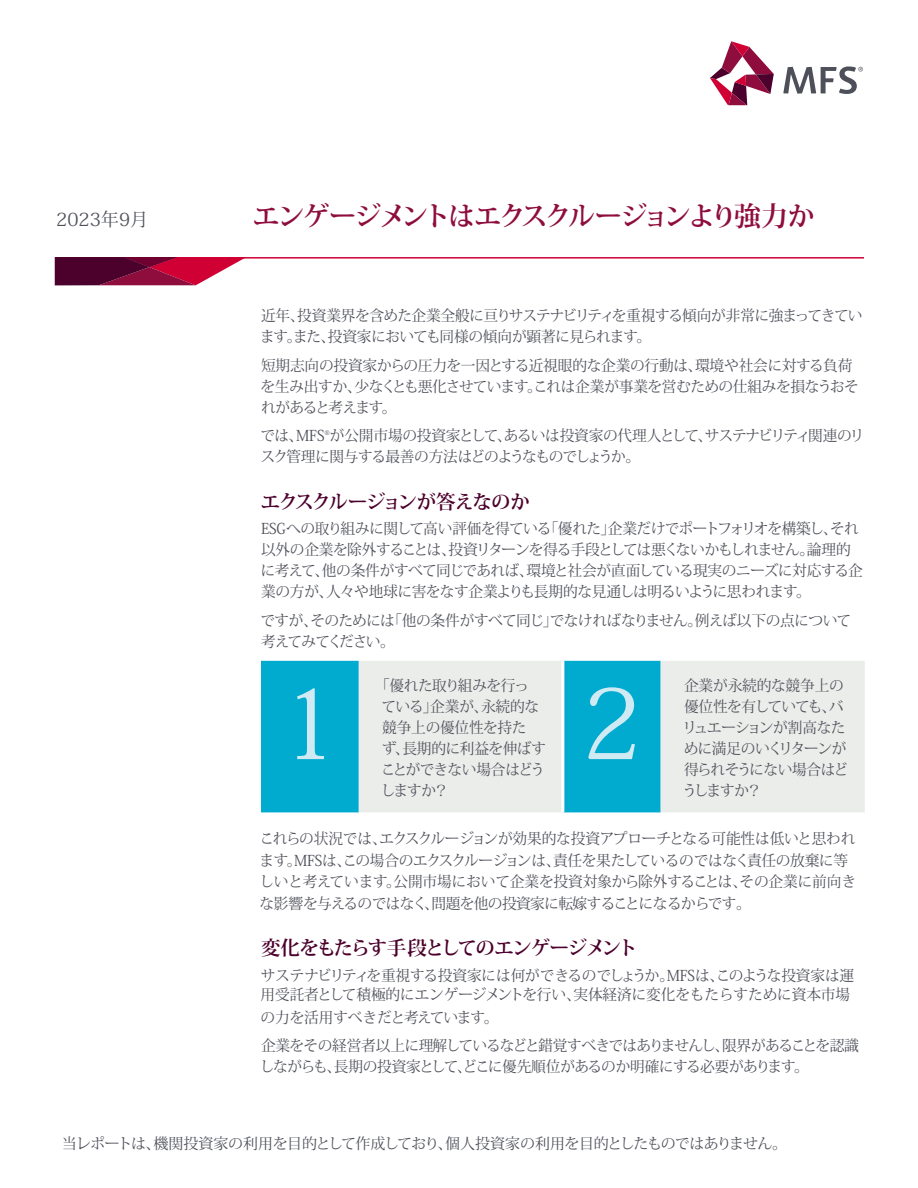
<style>
.page{position:relative;width:918px;height:1188px;background:#fff}
.page>*{position:absolute;margin:0;border:0;box-sizing:border-box;transform-origin:0 0}
.t1{font:97.5px "Koz Min Pr 6 N";color:#cfeaf3}
.t2{font:700 27px "Koz Min Pr 6 N";letter-spacing:-.1em;color:#8e0d3d}
.t3{font:700 19.5px "Koz Min Pr 6 N";letter-spacing:-.09em;color:#4c002c}
.t4{font:18.15px "Koz Min Pr 6 N";color:#4e5059}
.t5{font:15px/21px "Koz Min Pr 6 N";letter-spacing:-.03em;color:#4e5059}
.t6{font:15px/18.9px "Koz Min Pr 6 N";letter-spacing:-.01em;color:#4e5059}
.t7{font:15px/21px "Koz Min Pr 6 N";letter-spacing:-.06em;color:#4e5059}
.t8{font:15px/28.5px "Koz Min Pr 6 N";letter-spacing:-.05em;color:#4e5059}
</style>
<div class="page">
<svg style="left:710px;top:41px;width:64px;height:63px"></svg>
<svg style="left:783px;top:67px;width:80px;height:27px"></svg>
<hr style="left:55px;top:257px;width:809px;height:2px;background:#d10034">
<svg style="left:55px;top:257px;width:191px;height:28px;background:#94234c"></svg>
<div style="left:261px;top:661px;width:98px;height:151px;background:#00abcf"></div>
<svg style="left:359px;top:661px;width:506px;height:151px;background:#bee0e5"></svg>
<hr style="left:561px;top:661px;width:3px;height:151px;background:#fff">
<p class="t4" style="left:56px;top:209px;width:94px">2023年9月</p>
<h2 class="t2" style="left:253px;top:200px;width:563px">エンゲージメントはエクスクルージョンより強力か</h2>
<p class="t5" style="left:260px;top:306px;width:604px">近年、投資業界を含めた企業全般に亘りサステナビリティを重視する傾向が非常に強まってきています。また、投資家においても同様の傾向が顕著に見られます。</p>
<p class="t5" style="left:261px;top:355px;width:600px">短期志向の投資家からの圧力を一因とする近視眼的な企業の行動は、環境や社会に対する負荷を生み出すか、少なくとも悪化させています。これは企業が事業を営むための仕組みを損なうおそれがあると考えます。</p>
<p class="t7" style="left:260px;top:426px;width:606px">では、MFS<sup>®</sup>が公開市場の投資家として、あるいは投資家の代理人として、サステナビリティ関連のリスク管理に関与する最善の方法はどのようなものでしょうか。</p>
<h3 class="t3" style="left:261px;top:491px;width:271px">エクスクルージョンが答えなのか</h3>
<p class="t5" style="left:261px;top:519px;width:604px">ESGへの取り組みに関して高い評価を得ている「優れた」企業だけでポートフォリオを構築し、それ以外の企業を除外することは、投資リターンを得る手段としては悪くないかもしれません。論理的に考えて、他の条件がすべて同じであれば、環境と社会が直面している現実のニーズに対応する企業の方が、人々や地球に害をなす企業よりも長期的な見通しは明るいように思われます。</p>
<p class="t5" style="left:260px;top:610px;width:592px">ですが、そのためには「他の条件がすべて同じ」でなければなりません。例えば以下の点について考えてみてください。</p>
<h1 class="t1" style="left:280px;top:668px;width:61px">1</h1>
<p class="t5" style="left:381px;top:675px;width:167px;text-indent:-6px">「優れた取り組みを行っている」企業が、永続的な競争上の優位性を持た<br>ず、長期的に利益を伸ばすことができない場合はどうしますか？</p>
<h1 class="t1" style="left:582px;top:668px;width:61px">2</h1>
<p class="t5" style="left:682px;top:675px;width:167px">企業が永続的な競争上の優位性を有していても、バリュエーションが割高なために満足のいくリターンが得られそうにない場合はどうしますか？</p>
<p class="t5" style="left:259px;top:828px;width:598px;line-height:21.8px">これらの状況では、エクスクルージョンが効果的な投資アプローチとなる可能性は低いと思われます。MFSは、この場合のエクスクルージョンは、責任を果たしているのではなく責任の放棄に等しいと考えています。公開市場において企業を投資対象から除外することは、その企業に前向きな影響を与えるのではなく、問題を他の投資家に転嫁することになるからです。</p>
<h3 class="t3" style="left:261px;top:937px;width:378px">変化をもたらす手段としてのエンゲージメント</h3>
<p class="t6" style="left:261px;top:966px;width:595px">サステナビリティを重視する投資家には何ができるのでしょうか。MFSは、このような投資家は運用受託者として積極的にエンゲージメントを行い、実体経済に変化をもたらすために資本市場</p>
<p class="t8" style="left:261px;top:1003px;width:600px">の力を活用すべきだと考えています。<br>企業をその経営者以上に理解しているなどと錯覚すべきではありませんし、限界があることを認識</p>
<p class="t5" style="left:260px;top:1057px;width:551px">しながらも、長期の投資家として、どこに優先順位があるのか明確にする必要があります。</p>
<p class="t5" style="left:62px;top:1133px;width:727px">当レポートは、機関投資家の利用を目的として作成しており、個人投資家の利用を目的としたものではありません。</p>
</div>
